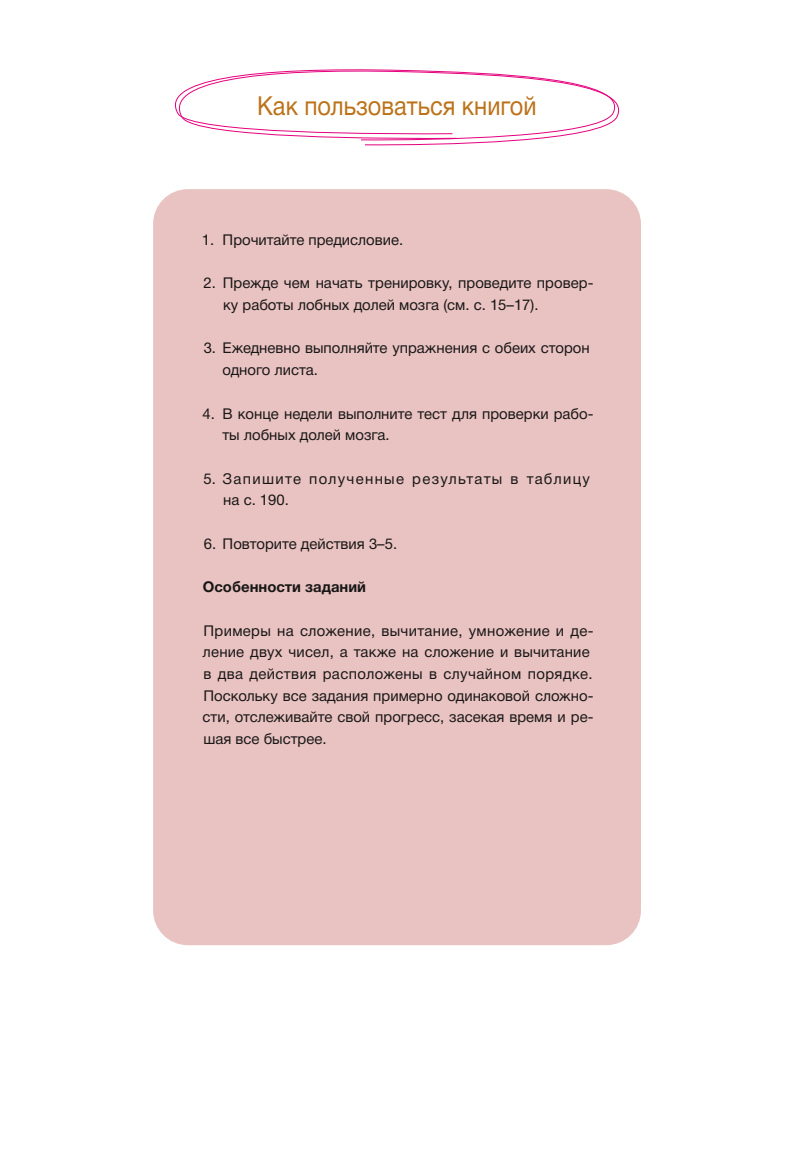
<style>
.page{position:relative;width:804px;height:1166px;background:#fff}
.page>*{position:absolute;margin:0;border:0;box-sizing:border-box;transform-origin:0 0}
.t1{font:26.25px "Helvetica Neue Cyr";color:#bc7219;scale:.9 1}
.t2{font:14.88px/21.7px "Helvetica Neue Cyr";color:#181716}
.t3{font:14.88px/21.7px "Helvetica Neue Cyr";letter-spacing:.09em;color:#181716}
.t4{font:700 14.88px "Helvetica Neue Cyr";color:#181716}
</style>
<div class="page">
<div style="left:153px;top:189px;width:488px;height:756px;background:#e9c3c2;border-radius:35px"></div>
<svg style="left:175px;top:69px;width:445px;height:77px"></svg>
<h1 class="t1" style="left:257px;top:96px;width:312px">Как пользоваться книгой</h1>
<p class="t2" style="left:202px;top:230px;width:203px">1. Прочитайте предисловие.</p>
<p class="t2" style="left:223px;top:274px;width:372px;text-indent:-20px">2. Прежде чем начать тренировку, проведите провер&shy;ку работы лобных долей мозга (см. с. 15–17).</p>
<p class="t2" style="left:222px;top:339px;width:369px;text-indent:-19px">3. Ежедневно выполняйте упражнения с обеих сторон одного листа.</p>
<p class="t2" style="left:222px;top:404px;width:372px;text-indent:-20px">4. В конце недели выполните тест для проверки рабо&shy;ты лобных долей мозга.</p>
<p class="t3" style="left:223px;top:469px;width:368px;text-indent:-20px">5. Запишите полученные результаты в таблицу на с. 190.</p>
<p class="t2" style="left:204px;top:534px;width:195px">6. Повторите действия 3–5.</p>
<p class="t4" style="left:203px;top:581px;width:165px">Особенности заданий</p>
<p class="t2" style="left:202px;top:621px;width:392px">Примеры на сложение, вычитание, умножение и де&shy;ление двух чисел, а также на сложение и вычитание в два действия расположены в случайном порядке.<br>Поскольку все задания примерно одинаковой сложно&shy;сти, отслеживайте свой прогресс, засекая время и ре&shy;шая все быстрее.</p>
</div>
